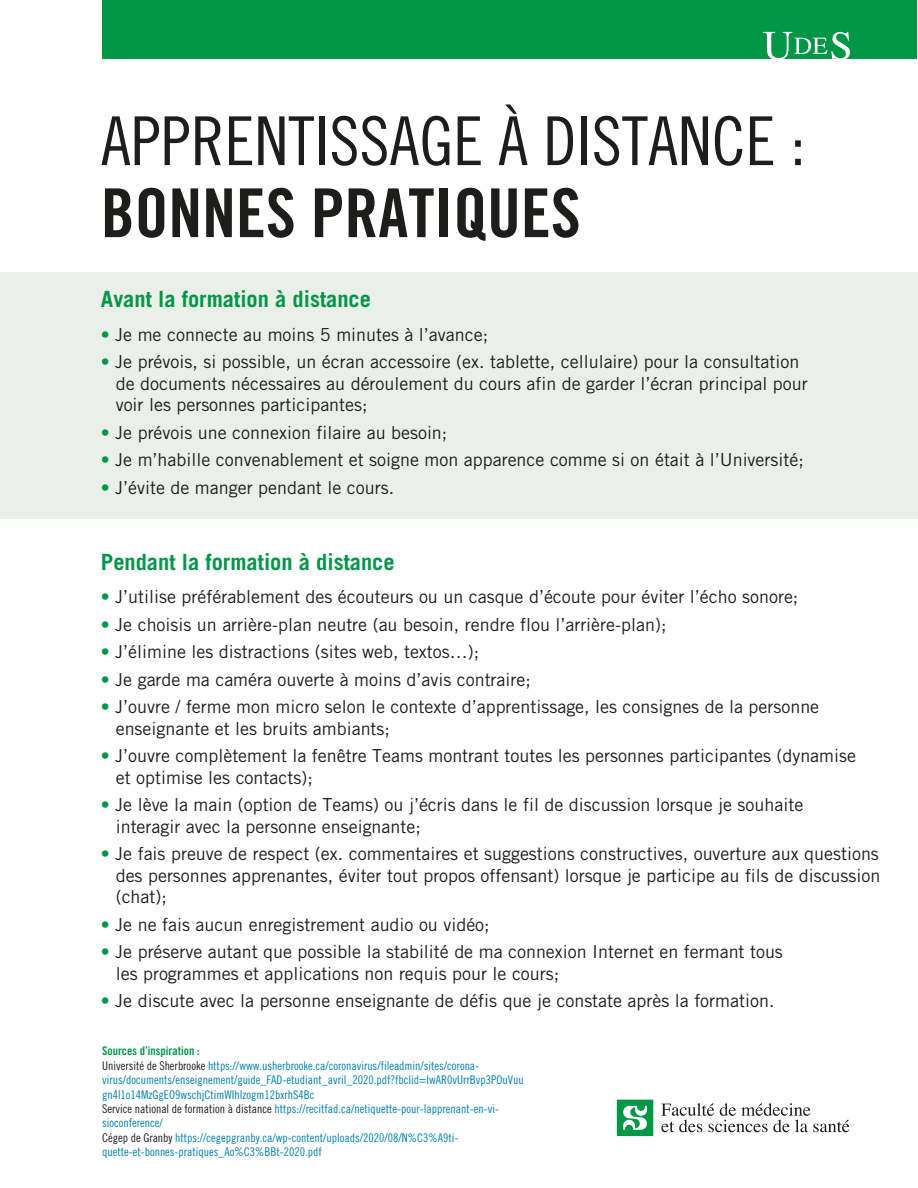
<style>
.page{position:relative;width:918px;height:1188px;background:#fff}
.page>*{position:absolute;margin:0;border:0;box-sizing:border-box;transform-origin:0 0}
.t1{font:67.5px "Trade Gothic Cond Eighteen";color:#1d1d1b}
.t2{font:67.5px "Trade Gothic Bold Cond Twenty";color:#1d1d1b}
.t3{font:700 22.35px "Trade Gothic";color:#009648}
.t4{font:18px/21.5px "Trade Gothic";color:#1d1d1b}
.t5{font:12px/14.4px "Trade Gothic Cond Eighteen";color:#0080b6}
.t6{font:12px "Trade Gothic Bold Cond Twenty";color:#009648}
.s1{color:#009648}
.s2{color:#1d1d1b}
</style>
<div class="page">
<div style="left:0;top:272px;width:917px;height:246px;background:#ebefe9"></div>
<div style="left:102px;top:0;width:815px;height:58px;background:#009648"></div>
<svg style="left:763px;top:32px;width:87px;height:27px"></svg>
<svg style="left:617px;top:1100px;width:36px;height:36px"></svg>
<svg style="left:661px;top:1103px;width:188px;height:29px"></svg>
<h1 class="t1" style="left:101px;top:101px;width:706px">APPRENTISSAGE À DISTANCE :</h1>
<h1 class="t2" style="left:101px;top:172px;width:481px">BONNES PRATIQUES</h1>
<p class="t3" style="left:101px;top:285px;width:272px">Avant la formation à distance</p>
<p class="t4" style="left:101px;top:323px;width:389px"><span class="s1">•</span> Je me connecte au moins 5 minutes à l’avance;</p>
<p class="t4" style="left:116px;top:351px;width:694px;text-indent:-15px"><span class="s1">•</span> Je prévois, si possible, un écran accessoire (ex. tablette, cellulaire) pour la consultation de documents nécessaires au déroulement du cours afin de garder l’écran principal pour voir les personnes participantes;</p>
<p class="t4" style="left:101px;top:421px;width:348px"><span class="s1">•</span> Je prévois une connexion filaire au besoin;</p>
<p class="t4" style="left:101px;top:449px;width:704px"><span class="s1">•</span> Je m’habille convenablement et soigne mon apparence comme si on était à l’Université;</p>
<p class="t4" style="left:101px;top:476px;width:295px"><span class="s1">•</span> J’évite de manger pendant le cours.</p>
<p class="t3" style="left:101px;top:548px;width:295px">Pendant la formation à distance</p>
<p class="t4" style="left:101px;top:586px;width:699px"><span class="s1">•</span> J’utilise préférablement des écouteurs ou un casque d’écoute pour éviter l’écho sonore;</p>
<p class="t4" style="left:101px;top:613px;width:567px"><span class="s1">•</span> Je choisis un arrière-plan neutre (au besoin, rendre flou l’arrière-plan);</p>
<p class="t4" style="left:101px;top:641px;width:380px"><span class="s1">•</span> J’élimine les distractions (sites web, textos…);</p>
<p class="t4" style="left:101px;top:668px;width:432px"><span class="s1">•</span> Je garde ma caméra ouverte à moins d’avis contraire;</p>
<p class="t4" style="left:116px;top:696px;width:705px;text-indent:-15px"><span class="s1">•</span> J’ouvre / ferme mon micro selon le contexte d’apprentissage, les consignes de la personne enseignante et les bruits ambiants;</p>
<p class="t4" style="left:116px;top:745px;width:742px;text-indent:-15px"><span class="s1">•</span> J’ouvre complètement la fenêtre Teams montrant toutes les personnes participantes (dynamise et optimise les contacts);</p>
<p class="t4" style="left:116px;top:794px;width:689px;text-indent:-15px"><span class="s1">•</span> Je lève la main (option de Teams) ou j’écris dans le fil de discussion lorsque je souhaite interagir avec la personne enseignante;</p>
<p class="t4" style="left:116px;top:843px;width:766px;text-align:justify;text-indent:-15px"><span class="s1">•</span> Je fais preuve de respect (ex. commentaires et suggestions constructives, ouverture aux questions des personnes apprenantes, éviter tout propos offensant) lorsque je participe au fils de discussion (chat);</p>
<p class="t4" style="left:101px;top:913px;width:390px"><span class="s1">•</span> Je ne fais aucun enregistrement audio ou vidéo;</p>
<p class="t4" style="left:116px;top:941px;width:669px;text-indent:-15px"><span class="s1">•</span> Je préserve autant que possible la stabilité de ma connexion Internet en fermant tous les programmes et applications non requis pour le cours;</p>
<p class="t4" style="left:101px;top:990px;width:675px"><span class="s1">•</span> Je discute avec la personne enseignante de défis que je constate après la formation.</p>
<p class="t6" style="left:102px;top:1044px;width:99px">Sources d’inspiration :</p>
<p class="t5" style="left:102px;top:1058px;width:423px"><span class="s2">Université de Sherbrooke</span> https://www.usherbrooke.ca/coronavirus/fileadmin/sites/corona&shy;virus/documents/enseignement/guide_FAD-etudiant_avril_2020.pdf?fbclid=IwAR0vUrrBvp3POuVuu gn4l1o14MzGgEO9wschjCtimWIhlzogm12bxrhS4Bc<br><span class="s2">Service national de formation à distance</span> https://recitfad.ca/netiquette-pour-lapprenant-en-vi&shy;sioconference/<br><span class="s2">Cégep de Granby</span> https://cegepgranby.ca/wp-content/uploads/2020/08/N%C3%A9ti&shy;quette-et-bonnes-pratiques_Ao%C3%BBt-2020.pdf</p>
</div>
